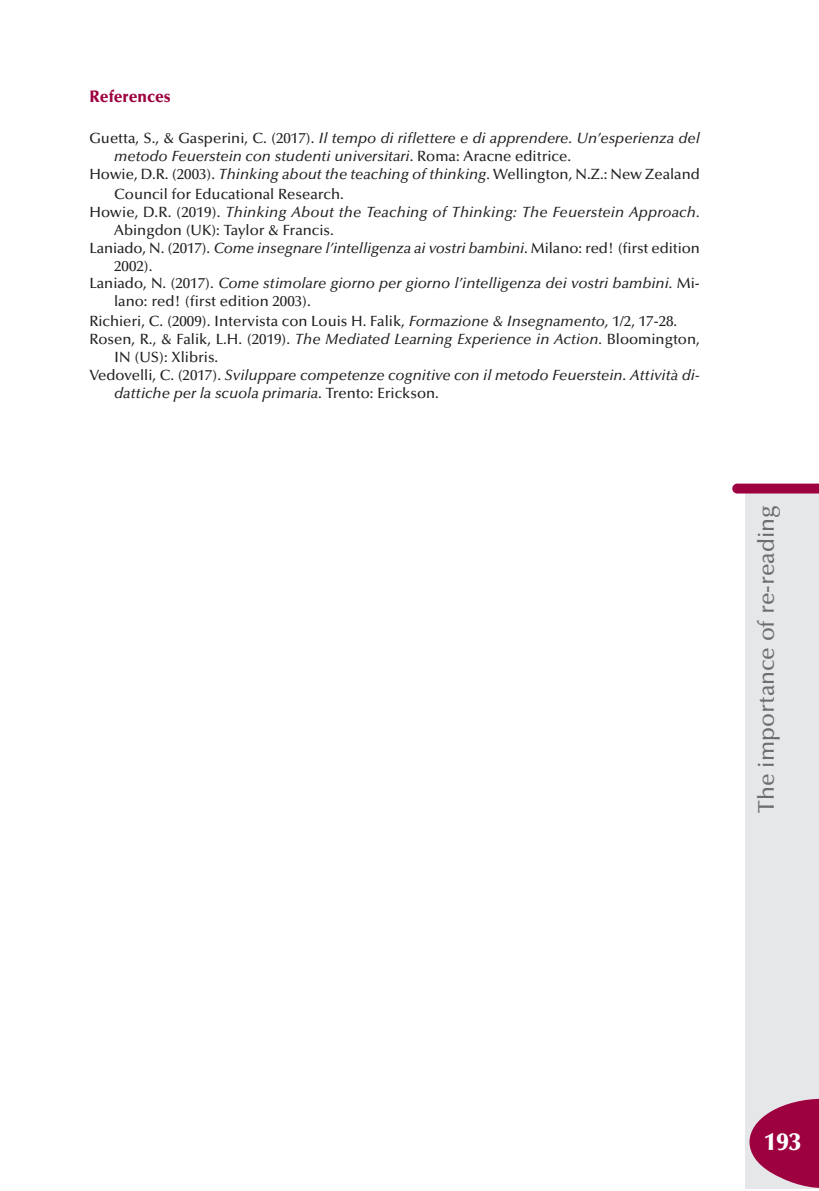
<style>
.page{position:relative;width:819px;height:1191px;background:#fff}
.page>*{position:absolute;margin:0;border:0;box-sizing:border-box;transform-origin:0 0}
.t1{font:900 24.5px "Optima";color:#fff}
.t2{font:500 22.75px "Optima";color:#6c6d70}
.t3{font:900 16.62px "Optima";color:#9d0140;scale:.95 1}
.t4{font:500 14.88px "Optima";color:#231f20}
.t5{font:italic 500 14.88px "Optima";color:#231f20}
.s1{font-style:normal}
.s2{font-style:italic}
</style>
<div class="page">
<div style="left:745px;top:491px;width:74px;height:697px;background:#e6e7e9"></div>
<svg style="left:732px;top:483px;width:87px;height:10px"></svg>
<svg style="left:749px;top:1098px;width:70px;height:90px"></svg>
<p class="t3" style="left:89px;top:90px;width:87px">References</p>
<p class="t5" style="left:89px;top:132px;width:612px"><span class="s1">Guetta, S., &amp; Gasperini, C. (2017).</span> Il tempo di riflettere e di apprendere. Un’esperienza del</p>
<p class="t5" style="left:114px;top:150px;width:458px">metodo Feuerstein con studenti universitari<span class="s1">. Roma: Aracne editrice.</span></p>
<p class="t4" style="left:89px;top:168px;width:612px">Howie, D.R. (2003). <span class="s2">Thinking about the teaching of thinking.</span> Wellington, N.Z.: New Zealand</p>
<p class="t4" style="left:114px;top:188px;width:231px">Council for Educational Research.</p>
<p class="t5" style="left:89px;top:206px;width:612px"><span class="s1">Howie, D.R. (2019).</span> Thinking About the Teaching of Thinking: The Feuerstein Approach.</p>
<p class="t4" style="left:114px;top:224px;width:221px">Abingdon (UK): Taylor &amp; Francis.</p>
<p class="t4" style="left:89px;top:242px;width:612px">Laniado, N. (2017). <span class="s2">Come insegnare l’intelligenza ai vostri bambini</span>. Milano: red! (first edition</p>
<p class="t4" style="left:114px;top:260px;width:40px">2002).</p>
<p class="t5" style="left:89px;top:277px;width:612px"><span class="s1">Laniado, N. (2017).</span> Come stimolare giorno per giorno l’intelligenza dei vostri bambini. <span class="s1">Mi-</span></p>
<p class="t4" style="left:114px;top:295px;width:198px">lano: red! (first edition 2003).</p>
<p class="t4" style="left:89px;top:316px;width:589px">Richieri, C. (2009). Intervista con Louis H. Falik, <span class="s2">Formazione &amp; Insegnamento,</span> 1/2, 17-28.</p>
<p class="t4" style="left:89px;top:333px;width:612px">Rosen, R., &amp; Falik, L.H. (2019). <span class="s2">The Mediated Learning Experience in Action.</span> Bloomington,</p>
<p class="t4" style="left:114px;top:351px;width:106px">IN (US): Xlibris.</p>
<p class="t5" style="left:89px;top:369px;width:612px"><span class="s1">Vedovelli, C. (2017).</span> Sviluppare competenze cognitive con il metodo Feuerstein<span class="s1">.</span> Attività di-</p>
<p class="t5" style="left:114px;top:387px;width:326px">dattiche per la scuola primaria<span class="s1">. Trento: Erickson.</span></p>
<h2 class="t2" style="left:757px;top:812px;width:308px;rotate:-90deg">The importance of re-reading</h2>
<h1 class="t1" style="left:764px;top:1131px;width:38px">193</h1>
</div>
